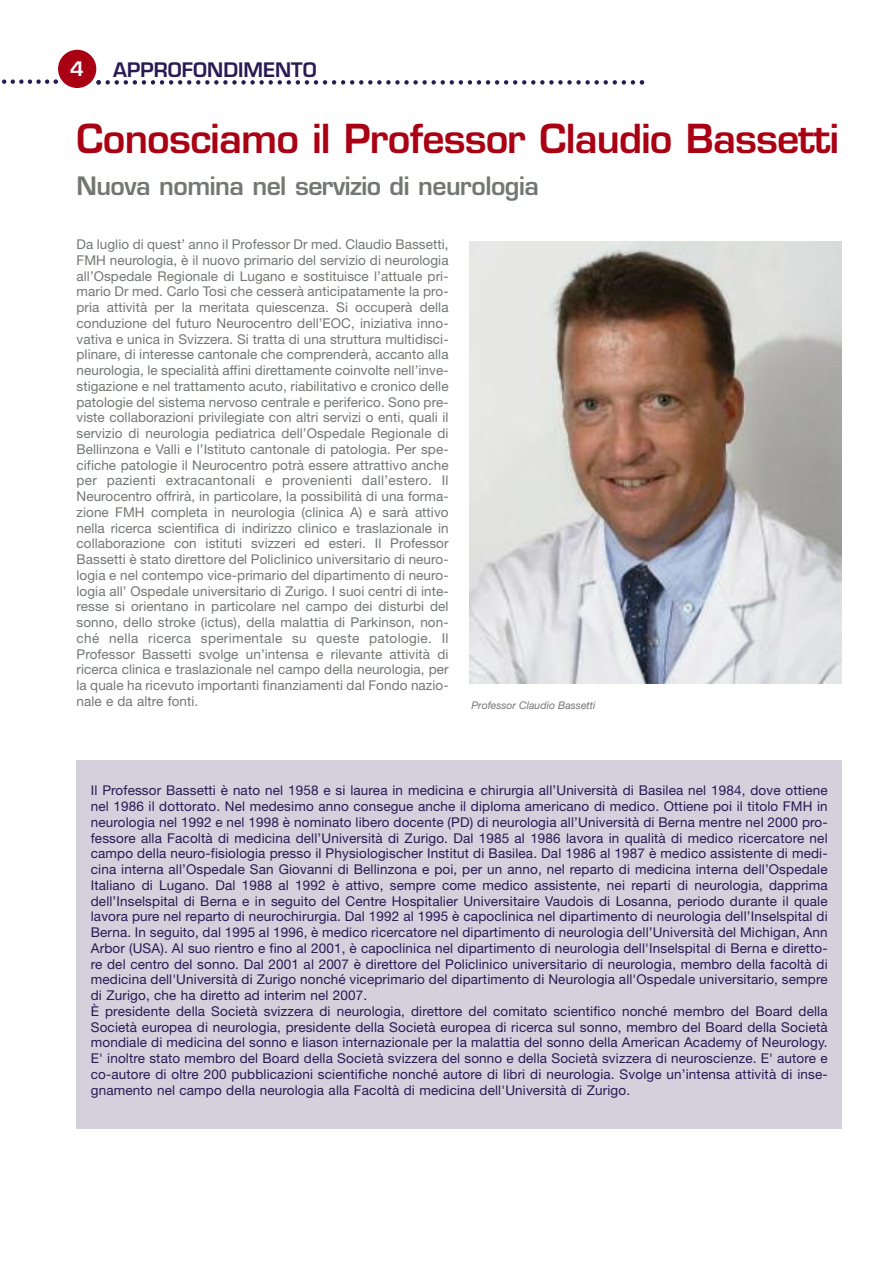
<style>
.page{position:relative;width:893px;height:1263px;background:#fff}
.page>*{position:absolute;margin:0;border:0;box-sizing:border-box;transform-origin:0 0}
.t1{font:600 39px "Eurostile";letter-spacing:-.02em;color:#aa0013}
.t2{font:600 24.75px "Eurostile";letter-spacing:-.02em;color:#737773}
.t3{font:600 19.5px "Eurostile";color:#281a53}
.t4{font:600 19.5px "Eurostile";color:#fff}
.t5{font:13.5px/15.8px "Helvetica Neue";letter-spacing:.01em;color:#281a53}
.t6{font:13.5px/15.8px "Helvetica Neue";letter-spacing:.005em;color:#737773;text-align:justify}
.t7{font:italic 10.5px "Helvetica Neue";color:#737773}
</style>
<div class="page">
<svg style="left:96px;top:80px;width:548px;height:5px"></svg>
<svg style="left:2px;top:79px;width:56px;height:5px"></svg>
<div style="left:58px;top:50px;width:38px;height:38px;background:#aa0013;border-radius:50%"></div>
<img style="left:470px;top:241px;width:372px;height:442px">
<div style="left:77px;top:761px;width:765px;height:368px;background:#d4d1dd"></div>
<h3 class="t4" style="left:70px;top:62px;width:15px">4</h3>
<h3 class="t3" style="left:113px;top:62px;width:205px">APPROFONDIMENTO</h3>
<h1 class="t1" style="left:77px;top:123px;width:764px">Conosciamo il Professor Claudio Bassetti</h1>
<h2 class="t2" style="left:77px;top:176px;width:464px">Nuova nomina nel servizio di neurologia</h2>
<p class="t6" style="left:77px;top:238px;width:374px">Da luglio di quest’ anno il Professor Dr med. Claudio Bassetti, FMH neurologia, è il nuovo primario del servizio di neurologia all’Ospedale Regionale di Lugano e sostituisce l’attuale pri&shy;mario Dr med. Carlo Tosi che cesserà anticipatamente la pro&shy;pria attività per la meritata quiescenza. Si occuperà della conduzione del futuro Neurocentro dell’EOC, iniziativa inno&shy;vativa e unica in Svizzera. Si tratta di una struttura multidisci&shy;plinare, di interesse cantonale che comprenderà, accanto alla neurologia, le specialità affini direttamente coinvolte nell’inve&shy;stigazione e nel trattamento acuto, riabilitativo e cronico delle patologie del sistema nervoso centrale e periferico. Sono pre&shy;viste collaborazioni privilegiate con altri servizi o enti, quali il servizio di neurologia pediatrica dell’Ospedale Regionale di Bellinzona e Valli e l’Istituto cantonale di patologia. Per spe&shy;cifiche patologie il Neurocentro potrà essere attrattivo anche per pazienti extracantonali e provenienti dall’estero. Il Neurocentro offrirà, in particolare, la possibilità di una forma&shy;zione FMH completa in neurologia (clinica A) e sarà attivo nella ricerca scientifica di indirizzo clinico e traslazionale in collaborazione con istituti svizzeri ed esteri. Il Professor Bassetti è stato direttore del Policlinico universitario di neuro&shy;logia e nel contempo vice-primario del dipartimento di neuro&shy;logia all’ Ospedale universitario di Zurigo. I suoi centri di inte&shy;resse si orientano in particolare nel campo dei disturbi del sonno, dello stroke (ictus), della malattia di Parkinson, non&shy;ché nella ricerca sperimentale su queste patologie. Il Professor Bassetti svolge un’intensa e rilevante attività di ricerca clinica e traslazionale nel campo della neurologia, per la quale ha ricevuto importanti finanziamenti dal Fondo nazio&shy;nale e da altre fonti.</p>
<p class="t7" style="left:471px;top:701px;width:126px">Professor Claudio Bassetti</p>
<p class="t5" style="left:91px;top:784px;width:738px">Il Professor Bassetti è nato nel 1958 e si laurea in medicina e chirurgia all’Università di Basilea nel 1984, dove ottiene nel 1986 il dottorato. Nel medesimo anno consegue anche il diploma americano di medico. Ottiene poi il titolo FMH in neurologia nel 1992 e nel 1998 è nominato libero docente (PD) di neurologia all’Università di Berna mentre nel 2000 pro&shy;fessore alla Facoltà di medicina dell’Università di Zurigo. Dal 1985 al 1986 lavora in qualità di medico ricercatore nel campo della neuro-fisiologia presso il Physiologischer Institut di Basilea. Dal 1986 al 1987 è medico assistente di medi&shy;cina interna all’Ospedale San Giovanni di Bellinzona e poi, per un anno, nel reparto di medicina interna dell’Ospedale Italiano di Lugano. Dal 1988 al 1992 è attivo, sempre come medico assistente, nei reparti di neurologia, dapprima dell’Inselspital di Berna e in seguito del Centre Hospitalier Universitaire Vaudois di Losanna, periodo durante il quale lavora pure nel reparto di neurochirurgia. Dal 1992 al 1995 è capoclinica nel dipartimento di neurologia dell’Inselspital di Berna. In seguito, dal 1995 al 1996, è medico ricercatore nel dipartimento di neurologia dell’Università del Michigan, Ann Arbor (USA). Al suo rientro e fino al 2001, è capoclinica nel dipartimento di neurologia dell'Inselspital di Berna e diretto&shy;re del centro del sonno. Dal 2001 al 2007 è direttore del Policlinico universitario di neurologia, membro della facoltà di medicina dell'Università di Zurigo nonché viceprimario del dipartimento di Neurologia all'Ospedale universitario, sempre di Zurigo, che ha diretto ad interim nel 2007.<br>È presidente della Società svizzera di neurologia, direttore del comitato scientifico nonché membro del Board della Società europea di neurologia, presidente della Società europea di ricerca sul sonno, membro del Board della Società mondiale di medicina del sonno e liason internazionale per la malattia del sonno della American Academy of Neurology.<br>E' inoltre stato membro del Board della Società svizzera del sonno e della Società svizzera di neuroscienze. E' autore e co-autore di oltre 200 pubblicazioni scientifiche nonché autore di libri di neurologia. Svolge un’intensa attività di inse&shy;gnamento nel campo della neurologia alla Facoltà di medicina dell'Università di Zurigo.</p>
</div>
